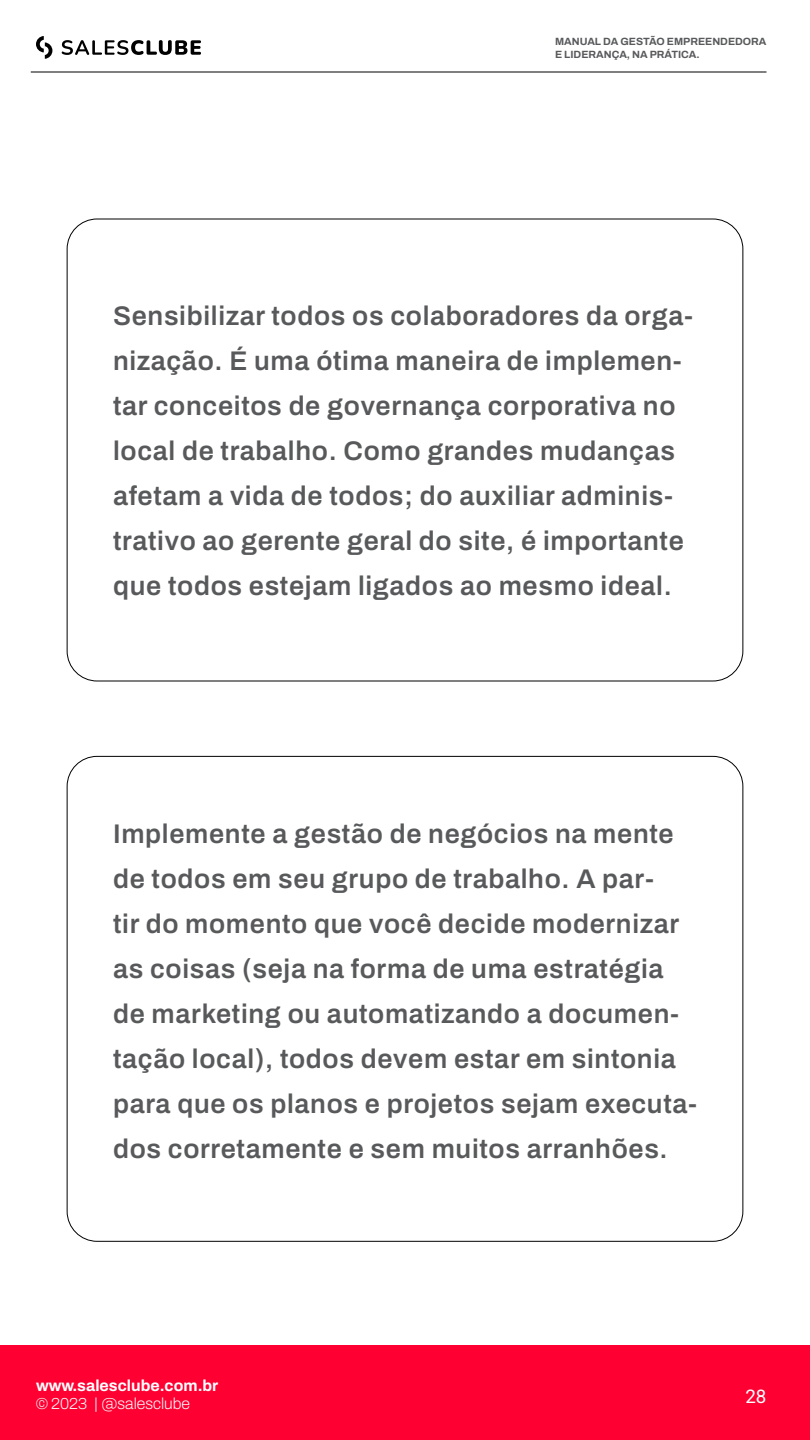
<style>
.page{position:relative;width:810px;height:1440px;background:#fff}
.page>*{position:absolute;margin:0;border:0;box-sizing:border-box;transform-origin:0 0}
.t1{font:600 27px/45px "Archivo";letter-spacing:.025em;color:#58595b}
.t2{font:18.75px "Heebo";color:#fff}
.t3{font:700 15.9px "Archivo";color:#fff}
.t4{font:200 15.9px "Archivo";color:#fff}
.t5{font:700 10.5px/12.6px "Archivo";color:#58595b}
</style>
<div class="page">
<div style="left:0;top:1346px;width:810px;height:94px;background:#ff0032"></div>
<svg style="left:62px;top:40px;width:139px;height:15px"></svg>
<svg style="left:36px;top:36px;width:16px;height:23px"></svg>
<hr style="left:31px;top:72px;width:735px;height:1px;background:#000">
<p class="t5" style="left:555px;top:35px;width:213px">MANUAL DA GESTÃO EMPREENDEDORA<br>E LIDERANÇA, NA PRÁTICA.</p>
<p class="t1" style="left:113px;top:293px;width:581px">Sensibilizar todos os colaboradores da orga&shy;nização. É uma ótima maneira de implemen&shy;tar conceitos de governança corporativa no local de trabalho. Como grandes mudanças afetam a vida de todos; do auxiliar adminis&shy;trativo ao gerente geral do site, é importante que todos estejam ligados ao mesmo ideal.</p>
<p class="t1" style="left:113px;top:811px;width:586px">Implemente a gestão de negócios na mente de todos em seu grupo de trabalho. A par-<br>tir do momento que você decide modernizar as coisas (seja na forma de uma estratégia de marketing ou automatizando a documen&shy;tação local), todos devem estar em sintonia para que os planos e projetos sejam executa&shy;dos corretamente e sem muitos arranhões.</p>
<p class="t3" style="left:36px;top:1374px;width:184px">www.salesclube.com.br</p>
<p class="t4" style="left:36px;top:1391px;width:156px">© 2023 | @salesclube</p>
<p class="t2" style="left:745px;top:1383px;width:23px">28</p>
</div>
